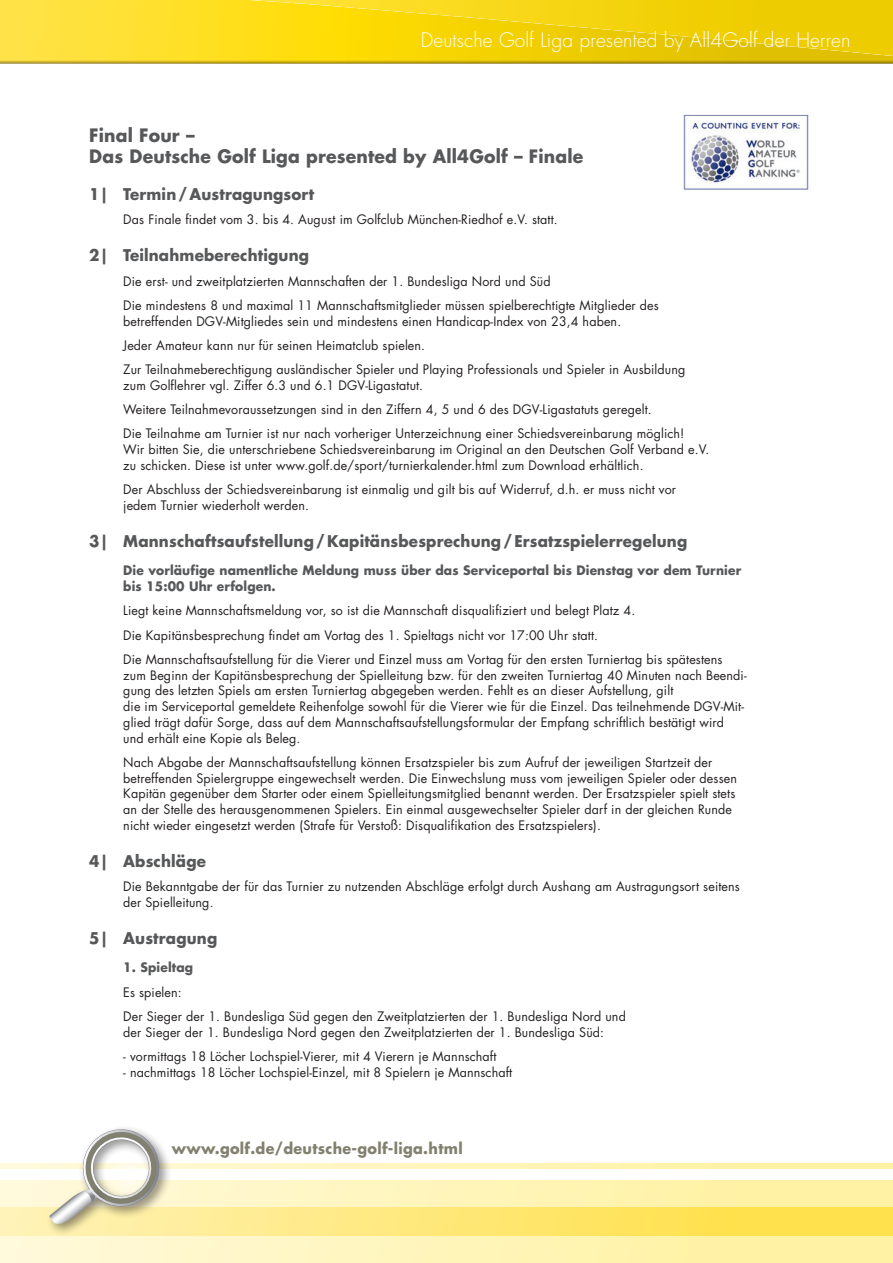
<style>
.page{position:relative;width:893px;height:1263px;background:#fff}
.page>*{position:absolute;margin:0;border:0;box-sizing:border-box;transform-origin:0 0}
.t1{font:300 19.5px "Futura LT";letter-spacing:.01em;color:#fff}
.t2{font:700 18px/21px "Futura LT";letter-spacing:.01em;color:#57585a;scale:.96 1}
.t3{font:700 15.75px "Futura LT";letter-spacing:.01em;color:#57585a;scale:.96 1}
.t4{font:700 15px "Futura LT";letter-spacing:.02em;color:#82806e;scale:.96 1}
.t5{font:12.75px/15.8px "Futura LT";letter-spacing:.01em;color:#231f20}
.t6{font:700 12.75px/15.8px "Futura LT";letter-spacing:.01em;color:#57585a;scale:.96 1}
</style>
<div class="page">
<svg style="left:0;top:1163px;width:893px;height:6px;background:#fff4b8"></svg>
<svg style="left:0;top:1180px;width:893px;height:28px;background:#fff4b5"></svg>
<svg style="left:0;top:1208px;width:893px;height:55px;background:#ffee98"></svg>
<div style="left:0;top:0;width:893px;height:64px;background:#231f20;opacity:.5"></div>
<img style="left:683px;top:114px;width:127px;height:76px">
<div style="left:78px;top:1124px;width:95px;height:95px;background:#231f20;opacity:.5"></div>
<div style="left:45px;top:1185px;width:66px;height:52px;background:#231f20;opacity:.5"></div>
<svg style="left:49px;top:1126px;width:114px;height:100px"></svg>
<h1 class="t1" style="left:421px;top:28px;width:431px">Deutsche Golf Liga presented by All4Golf der Herren</h1>
<h2 class="t2" style="left:89px;top:124px;width:516px">Final Four –<br>Das Deutsche Golf Liga presented by All4Golf – Finale</h2>
<p class="t3" style="left:89px;top:184px;width:236px">1| Termin/Austragungsort</p>
<p class="t5" style="left:123px;top:212px;width:436px">Das Finale findet vom 3. bis 4. August im Golfclub München-Riedhof e.V. statt.</p>
<p class="t3" style="left:89px;top:245px;width:230px">2| Teilnahmeberechtigung</p>
<p class="t5" style="left:123px;top:269px;width:537px;line-height:24.3px">Die erst- und zweitplatzierten Mannschaften der 1. Bundesliga Nord und Süd<br>Die mindestens 8 und maximal 11 Mannschaftsmitglieder müssen spielberechtigte Mitglieder des</p>
<p class="t5" style="left:123px;top:309px;width:563px;line-height:24.3px">betreffenden DGV-Mitgliedes sein und mindestens einen Handicap-Index von 23,4 haben.<br>Jeder Amateur kann nur für seinen Heimatclub spielen.<br>Zur Teilnahmeberechtigung ausländischer Spieler und Playing Professionals und Spieler in Ausbildung</p>
<p class="t5" style="left:123px;top:373px;width:563px;line-height:24.3px">zum Golflehrer vgl. Ziffer 6.3 und 6.1 DGV-Ligastatut.<br>Weitere Teilnahmevoraussetzungen sind in den Ziffern 4, 5 und 6 des DGV-Ligastatuts geregelt.<br>Die Teilnahme am Turnier ist nur nach vorheriger Unterzeichnung einer Schiedsvereinbarung möglich!</p>
<p class="t5" style="left:123px;top:442px;width:587px">Wir bitten Sie, die unterschriebene Schiedsvereinbarung im Original an den Deutschen Golf Verband e.V. zu schicken. Diese ist unter www.golf.de/sport/turnierkalender.html zum Download erhältlich.</p>
<p class="t5" style="left:123px;top:482px;width:554px">Der Abschluss der Schiedsvereinbarung ist einmalig und gilt bis auf Widerruf, d.h. er muss nicht vor jedem Turnier wiederholt werden.</p>
<p class="t3" style="left:89px;top:530px;width:624px">3| Mannschaftsaufstellung/Kapitänsbesprechung/ Ersatzspielerregelung</p>
<p class="t6" style="left:123px;top:562px;width:645px">Die vorläufige namentliche Meldung muss über das Serviceportal bis Dienstag vor dem Turnier bis 15:00 Uhr erfolgen.</p>
<p class="t5" style="left:123px;top:599px;width:601px;line-height:24.3px">Liegt keine Mannschaftsmeldung vor, so ist die Mannschaft disqualifiziert und belegt Platz 4.<br>Die Kapitänsbesprechung findet am Vortag des 1. Spieltags nicht vor 17:00 Uhr statt.<br>Die Mannschaftsaufstellung für die Vierer und Einzel muss am Vortag für den ersten Turniertag bis spätestens</p>
<p class="t5" style="left:123px;top:667px;width:625px">zum Beginn der Kapitänsbesprechung der Spielleitung bzw. für den zweiten Turniertag 40 Minuten nach Beendi&shy;gung des letzten Spiels am ersten Turniertag abgegeben werden. Fehlt es an dieser Aufstellung, gilt<br>die im Serviceportal gemeldete Reihenfolge sowohl für die Vierer wie für die Einzel. Das teilnehmende DGV-Mit&shy;glied trägt dafür Sorge, dass auf dem Mannschaftsaufstellungsformular der Empfang schriftlich bestätigt wird und erhält eine Kopie als Beleg.</p>
<p class="t5" style="left:123px;top:754px;width:615px">Nach Abgabe der Mannschaftsaufstellung können Ersatzspieler bis zum Aufruf der jeweiligen Startzeit der betreffenden Spielergruppe eingewechselt werden. Die Einwechslung muss vom jeweiligen Spieler oder dessen Kapitän gegenüber dem Starter oder einem Spielleitungsmitglied benannt werden. Der Ersatzspieler spielt stets an der Stelle des herausgenommenen Spielers. Ein einmal ausgewechselter Spieler darf in der gleichen Runde nicht wieder eingesetzt werden (Strafe für Verstoß: Disqualifikation des Ersatzspielers).</p>
<p class="t3" style="left:89px;top:850px;width:123px">4| Abschläge</p>
<p class="t5" style="left:123px;top:879px;width:618px">Die Bekanntgabe der für das Turnier zu nutzenden Abschläge erfolgt durch Aushang am Austragungsort seitens der Spielleitung.</p>
<p class="t3" style="left:89px;top:927px;width:135px">5| Austragung</p>
<p class="t6" style="left:123px;top:959px;width:74px">1. Spieltag</p>
<p class="t5" style="left:123px;top:980px;width:504px;line-height:24.3px">Es spielen:<br>Der Sieger der 1. Bundesliga Süd gegen den Zweitplatzierten der 1. Bundesliga Nord und</p>
<p class="t5" style="left:123px;top:1024px;width:482px">der Sieger der 1. Bundesliga Nord gegen den Zweitplatzierten der 1. Bundesliga Süd:</p>
<p class="t5" style="left:123px;top:1048px;width:375px">- vormittags 18 Löcher Lochspiel-Vierer, mit 4 Vierern je Mannschaft</p>
<p class="t5" style="left:123px;top:1064px;width:390px">- nachmittags 18 Löcher Lochspiel-Einzel, mit 8 Spielern je Mannschaft</p>
<p class="t4" style="left:172px;top:1138px;width:305px">www.golf.de/deutsche-golf-liga.html</p>
</div>
